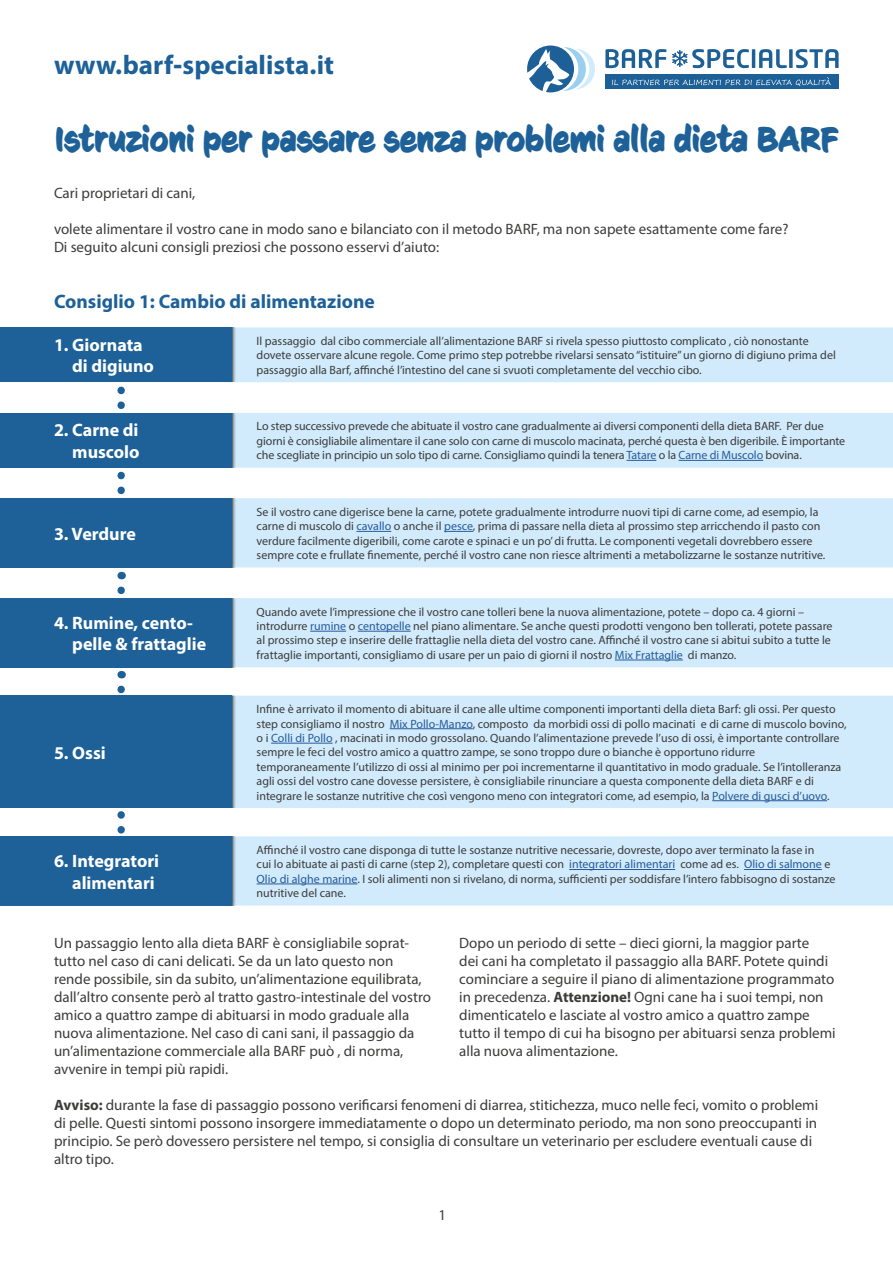
<style>
.page{position:relative;width:893px;height:1263px;background:#fff}
.page>*{position:absolute;margin:0;border:0;box-sizing:border-box;transform-origin:0 0}
.t1{font:700 33.9px "CC Sign Language";letter-spacing:-.015em;color:#1d6198}
.t2{font:700 27px "Myriad Hebrew";color:#1d6198}
.t3{font:700 19.5px "Myriad Pro";color:#1d6198}
.t4{font:700 18px/21.6px "Myriad Pro";color:#fff}
.t5{font:15px/18px "Myriad Pro";color:#3c3c3b}
.t6{font:12px/14.4px "Myriad Pro";color:#3c3c3b}
.s1{color:#275b9b}
.s2{font-weight:700}
</style>
<div class="page">
<svg style="left:117px;top:386px;width:8px;height:23px"></svg>
<svg style="left:117px;top:475px;width:8px;height:20px"></svg>
<svg style="left:117px;top:590px;width:8px;height:5px"></svg>
<svg style="left:117px;top:689px;width:8px;height:7px"></svg>
<svg style="left:117px;top:811px;width:8px;height:23px"></svg>
<div style="left:236px;top:836px;width:657px;height:70px;background:#d1ebfc"></div>
<div style="left:236px;top:327px;width:657px;height:55px;background:#d1ebfc"></div>
<div style="left:236px;top:413px;width:657px;height:55px;background:#d1ebfc"></div>
<div style="left:236px;top:498px;width:657px;height:69px;background:#d1ebfc"></div>
<div style="left:236px;top:696px;width:657px;height:112px;background:#d1ebfc"></div>
<div style="left:236px;top:598px;width:657px;height:69px;background:#d1ebfc"></div>
<svg style="left:231px;top:327px;width:5px;height:55px"></svg>
<svg style="left:231px;top:413px;width:5px;height:55px"></svg>
<svg style="left:231px;top:498px;width:5px;height:69px"></svg>
<svg style="left:231px;top:598px;width:5px;height:69px"></svg>
<svg style="left:231px;top:696px;width:5px;height:112px"></svg>
<svg style="left:231px;top:836px;width:5px;height:70px"></svg>
<div style="left:0;top:327px;width:231px;height:55px;background:#1d6198"></div>
<div style="left:0;top:413px;width:231px;height:55px;background:#1d6198"></div>
<div style="left:0;top:598px;width:231px;height:69px;background:#1d6198"></div>
<div style="left:0;top:836px;width:231px;height:70px;background:#1d6198"></div>
<div style="left:0;top:498px;width:231px;height:69px;background:#1d6198"></div>
<div style="left:0;top:696px;width:231px;height:112px;background:#1d6198"></div>
<hr style="left:626px;top:460px;width:30px;height:1px;background:#275b9b">
<hr style="left:679px;top:460px;width:84px;height:1px;background:#275b9b">
<hr style="left:356px;top:531px;width:35px;height:1px;background:#275b9b">
<svg style="left:444px;top:531px;width:29px;height:1px"></svg>
<hr style="left:390px;top:728px;width:83px;height:1px;background:#275b9b">
<hr style="left:271px;top:743px;width:62px;height:1px;background:#275b9b">
<hr style="left:712px;top:800px;width:115px;height:1px;background:#275b9b">
<hr style="left:310px;top:631px;width:36px;height:1px;background:#275b9b">
<hr style="left:358px;top:631px;width:53px;height:1px;background:#275b9b">
<hr style="left:615px;top:660px;width:68px;height:1px;background:#275b9b">
<hr style="left:569px;top:869px;width:106px;height:1px;background:#275b9b">
<hr style="left:744px;top:869px;width:78px;height:1px;background:#275b9b">
<hr style="left:257px;top:884px;width:100px;height:1px;background:#275b9b">
<svg style="left:527px;top:46px;width:68px;height:46px"></svg>
<svg style="left:605px;top:49px;width:61px;height:19px"></svg>
<svg style="left:672px;top:49px;width:77px;height:19px"></svg>
<hr style="left:752px;top:49px;width:3px;height:19px;background:#1d6097">
<svg style="left:759px;top:49px;width:28px;height:19px"></svg>
<svg style="left:789px;top:49px;width:4px;height:19px"></svg>
<svg style="left:796px;top:49px;width:43px;height:19px"></svg>
<div style="left:605px;top:75px;width:234px;height:14px;background:#1d6097"></div>
<svg style="left:612px;top:77px;width:219px;height:9px"></svg>
<h2 class="t2" style="left:54px;top:50px;width:282px">www.barf-specialista.it</h2>
<h1 class="t1" style="left:54px;top:120px;width:786px">Istruzioni per passare senza problemi alla dieta BARF</h1>
<p class="t5" style="left:54px;top:184px;width:143px">Cari proprietari di cani,</p>
<p class="t5" style="left:54px;top:220px;width:736px">volete alimentare il vostro cane in modo sano e bilanciato con il metodo BARF, ma non sapete esattamente come fare?<br>Di seguito alcuni consigli preziosi che possono esservi d’aiuto:</p>
<h3 class="t3" style="left:54px;top:289px;width:322px">Consiglio 1: Cambio di alimentazione</h3>
<h3 class="t4" style="left:72px;top:333px;width:83px;text-indent:-18px">1. Giornata di digiuno</h3>
<h3 class="t4" style="left:54px;top:419px;width:87px;text-align:right">2. Carne di muscolo</h3>
<h3 class="t4" style="left:54px;top:522px;width:83px">3. Verdure</h3>
<h3 class="t4" style="left:72px;top:611px;width:135px;text-indent:-18px">4. Rumine, cento&shy;pelle &amp; frattaglie</h3>
<h3 class="t4" style="left:54px;top:741px;width:53px">5. Ossi</h3>
<h3 class="t4" style="left:54px;top:849px;width:107px;text-align:right">6. Integratori alimentari</h3>
<p class="t6" style="left:257px;top:333px;width:581px">Il passaggio dal cibo commerciale all’alimentazione BARF si rivela spesso piuttosto complicato , ciò nonostante dovete osservare alcune regole. Come primo step potrebbe rivelarsi sensato “istituire” un giorno di digiuno prima del passaggio alla Barf, affinché l’intestino del cane si svuoti completamente del vecchio cibo.</p>
<p class="t6" style="left:257px;top:419px;width:590px">Lo step successivo prevede che abituate il vostro cane gradualmente ai diversi componenti della dieta BARF. Per due giorni è consigliabile alimentare il cane solo con carne di muscolo macinata, perché questa è ben digeribile. È importante che scegliate in principio un solo tipo di carne. Consigliamo quindi la tenera <span class="s1">Tatare</span> o la <span class="s1">Carne di Muscolo</span> bovina.</p>
<p class="t6" style="left:257px;top:504px;width:570px">Se il vostro cane digerisce bene la carne, potete gradualmente introdurre nuovi tipi di carne come, ad esempio, la carne di muscolo di <span class="s1">cavallo</span> o anche il <span class="s1">pesce</span>, prima di passare nella dieta al prossimo step arricchendo il pasto con verdure facilmente digeribili, come carote e spinaci e un po’ di frutta. Le componenti vegetali dovrebbero essere sempre cote e frullate finemente, perché il vostro cane non riesce altrimenti a metabolizzarne le sostanze nutritive.</p>
<p class="t6" style="left:257px;top:604px;width:577px">Quando avete l’impressione che il vostro cane tolleri bene la nuova alimentazione, potete – dopo ca. 4 giorni – introdurre <span class="s1">rumine</span> o <span class="s1">centopelle</span> nel piano alimentare. Se anche questi prodotti vengono ben tollerati, potete passare al prossimo step e inserire delle frattaglie nella dieta del vostro cane. Affinché il vostro cane si abitui subito a tutte le frattaglie importanti, consigliamo di usare per un paio di giorni il nostro <span class="s1">Mix Frattaglie</span> di manzo.</p>
<p class="t6" style="left:257px;top:702px;width:591px">Infine è arrivato il momento di abituare il cane alle ultime componenti importanti della dieta Barf: gli ossi. Per questo step consigliamo il nostro <span class="s1">Mix Pollo-Manzo</span>, composto da morbidi ossi di pollo macinati e di carne di muscolo bovino, o i <span class="s1">Colli di Pollo</span> , macinati in modo grossolano. Quando l’alimentazione prevede l’uso di ossi, è importante controllare sempre le feci del vostro amico a quattro zampe, se sono troppo dure o bianche è opportuno ridurre temporaneamente l’utilizzo di ossi al minimo per poi incrementarne il quantitativo in modo graduale. Se l’intolleranza agli ossi del vostro cane dovesse persistere, è consigliabile rinunciare a questa componente della dieta BARF e di integrare le sostanze nutritive che così vengono meno con integratori come, ad esempio, la <span class="s1">Polvere di gusci d’uovo</span>.</p>
<p class="t6" style="left:257px;top:842px;width:580px">Affinché il vostro cane disponga di tutte le sostanze nutritive necessarie, dovreste, dopo aver terminato la fase in<br>cui lo abituate ai pasti di carne (step 2), completare questi con <span class="s1">integratori alimentari</span> come ad es. <span class="s1">Olio di salmone</span> e <span class="s1">Olio di alghe marine</span>. I soli alimenti non si rivelano, di norma, sufficienti per soddisfare l’intero fabbisogno di sostanze nutritive del cane.</p>
<p class="t5" style="left:459px;top:934px;width:378px">Dopo un periodo di sette – dieci giorni, la maggior parte<br>dei cani ha completato il passaggio alla BARF. Potete quindi cominciare a seguire il piano di alimentazione programmato in precedenza. <span class="s2">Attenzione!</span> Ogni cane ha i suoi tempi, non dimenticatelo e lasciate al vostro amico a quattro zampe tutto il tempo di cui ha bisogno per abituarsi senza problemi alla nuova alimentazione.</p>
<p class="t5" style="left:54px;top:934px;width:379px">Un passaggio lento alla dieta BARF è consigliabile soprat&shy;tutto nel caso di cani delicati. Se da un lato questo non rende possibile, sin da subito, un’alimentazione equilibrata, dall’altro consente però al tratto gastro-intestinale del vostro amico a quattro zampe di abituarsi in modo graduale alla nuova alimentazione. Nel caso di cani sani, il passaggio da un’alimentazione commerciale alla BARF può , di norma, avvenire in tempi più rapidi.</p>
<p class="t5" style="left:54px;top:1096px;width:766px"><span class="s2">Avviso:</span> durante la fase di passaggio possono verificarsi fenomeni di diarrea, stitichezza, muco nelle feci, vomito o problemi di pelle. Questi sintomi possono insorgere immediatamente o dopo un determinato periodo, ma non sono preoccupanti in principio. Se però dovessero persistere nel tempo, si consiglia di consultare un veterinario per escludere eventuali cause di altro tipo.</p>
<p class="t5" style="left:438px;top:1206px;width:9px">1</p>
</div>
